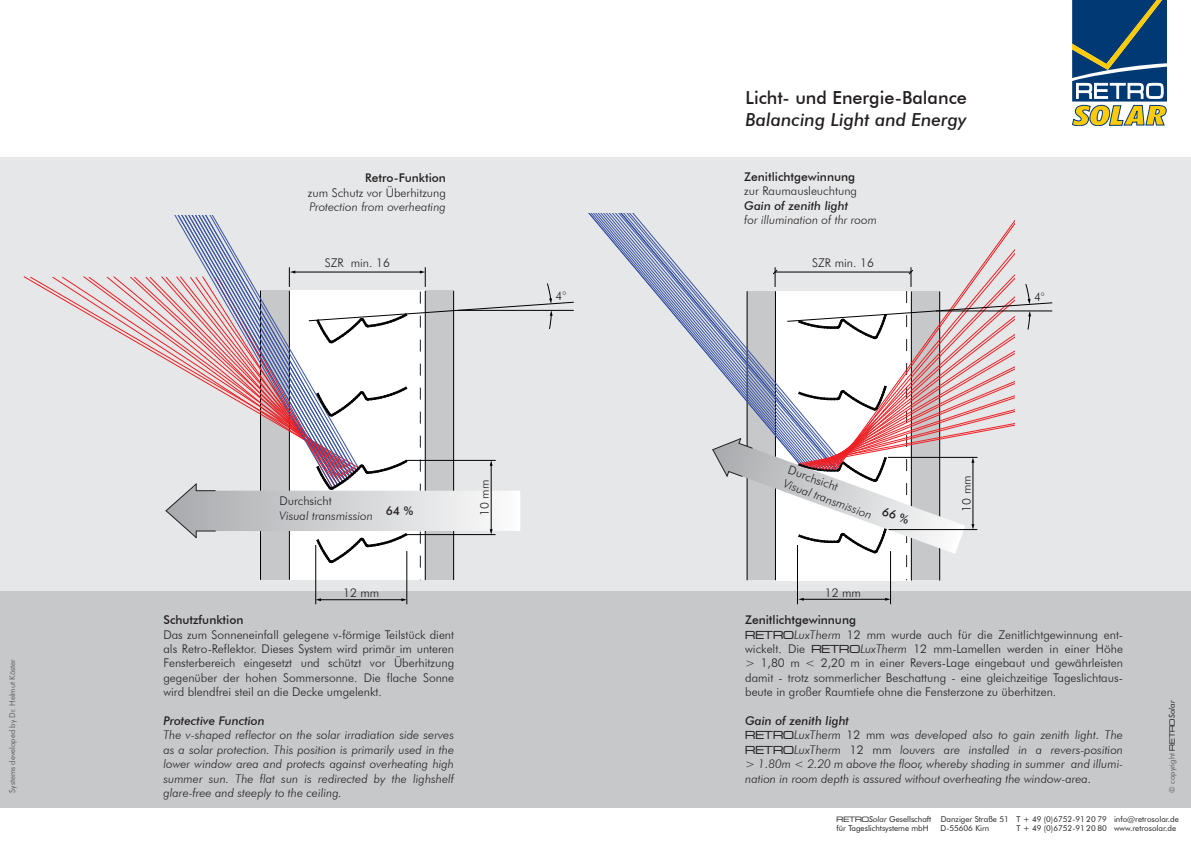
<style>
.page{position:relative;width:1191px;height:842px;background:#fff}
.page>*{position:absolute;margin:0;border:0;box-sizing:border-box;transform-origin:0 0}
.t1{font:500 18px "Futura BT";color:#231f20}
.t2{font:italic 500 18px "Futura BT";color:#231f20}
.t3{font:300 12px/14.4px "Futura BT";color:#231f20}
.t4{font:italic 300 12px/14.4px "Futura BT";color:#231f20}
.t5{font:500 12px "Futura BT";color:#231f20}
.t6{font:italic 500 12px "Futura BT";color:#231f20}
.t7{font:8px/9.6px "Futura BT";color:#231f20}
.t8{font:300 8px "Futura BT";color:#48484a}
.s1{font-weight:500}
.s2{font-family:"Microgramma D Medi Exte";font-weight:400}
.s3{font-style:italic}
.s4{font-family:"Microgramma D Medi Exte";font-weight:400;font-style:normal}
.s5{font-style:normal}
.s6{font-family:"Microgramma D Medi Exte";font-weight:400;color:#231f20}
.s7{font-weight:400;font-style:italic;color:#231f20}
.s8{font-family:"Microgramma D Medi Exte"}
</style>
<div class="page">
<div style="left:0;top:157px;width:1191px;height:651px;background:#e6e7e8"></div>
<div style="left:0;top:591px;width:1191px;height:217px;background:#c7c8ca"></div>
<hr style="left:320px;top:599px;width:82px;height:1px;background:#010101">
<svg style="left:401px;top:598px;width:5px;height:3px"></svg>
<svg style="left:316px;top:598px;width:5px;height:3px"></svg>
<hr style="left:315px;top:545px;width:1px;height:59px;background:#010101">
<hr style="left:406px;top:551px;width:1px;height:53px;background:#010101">
<hr style="left:797px;top:545px;width:1px;height:59px;background:#010101">
<hr style="left:890px;top:551px;width:1px;height:53px;background:#010101">
<svg style="left:29px;top:276px;width:131px;height:81px"></svg>
<svg style="left:589px;top:214px;width:122px;height:145px"></svg>
<svg style="left:980px;top:221px;width:34px;height:46px"></svg>
<hr style="left:802px;top:599px;width:84px;height:1px;background:#010101">
<svg style="left:160px;top:215px;width:414px;height:365px"></svg>
<svg style="left:1072px;top:0;width:95px;height:126px;background:#4a6c7b"></svg>
<svg style="left:711px;top:267px;width:341px;height:313px"></svg>
<p class="t8" style="left:7px;top:792px;width:135px;rotate:-90deg">Systems developed by Dr. Helmut Köster</p>
<p class="t5" style="left:365px;top:171px;width:82px">Retro-Funktion</p>
<p class="t3" style="left:308px;top:185px;width:140px">zum Schutz vor Überhitzung</p>
<p class="t4" style="left:309px;top:200px;width:138px">Protection from overheating</p>
<p class="t3" style="left:325px;top:255px;width:67px">SZR min. 16</p>
<p class="t3" style="left:555px;top:288px;width:12px">4°</p>
<p class="t3" style="left:279px;top:494px;width:54px">Durchsicht</p>
<p class="t4" style="left:279px;top:508px;width:95px">Visual transmission</p>
<p class="t5" style="left:386px;top:504px;width:29px">64 %</p>
<p class="t3" style="left:477px;top:516px;width:38px;rotate:-90deg">10 mm</p>
<p class="t3" style="left:343px;top:586px;width:38px">12 mm</p>
<p class="t5" style="left:163px;top:613px;width:82px">Schutzfunktion</p>
<p class="t3" style="left:163px;top:627px;width:292px;text-align:justify">Das zum Sonneneinfall gelegene v-förmige Teilstück dient als Retro-Reflektor. Dieses System wird primär im unteren Fensterbereich eingesetzt und schützt vor Überhitzung gegenüber der hohen Sommersonne. Die flache Sonne wird blendfrei steil an die Decke umgelenkt.</p>
<p class="t6" style="left:163px;top:713px;width:103px">Protective Function</p>
<p class="t4" style="left:163px;top:728px;width:292px;text-align:justify">The v-shaped reflector on the solar irradiation side serves as a solar protection. This position is primarily used in the lower window area and protects against overheating high summer sun. The flat sun is redirected by the lighshelf glare-free and steeply to the ceiling.</p>
<h1 class="t1" style="left:745px;top:87px;width:223px">Licht- und Energie-Balance</h1>
<h1 class="t2" style="left:745px;top:108px;width:222px">Balancing Light and Energy</h1>
<p class="t5" style="left:744px;top:169px;width:112px">Zenitlichtgewinnung</p>
<p class="t3" style="left:744px;top:184px;width:114px">zur Raumausleuchtung</p>
<p class="t6" style="left:744px;top:198px;width:105px">Gain of zenith light</p>
<p class="t4" style="left:744px;top:212px;width:134px">for illumination of thr room</p>
<p class="t3" style="left:812px;top:255px;width:63px">SZR min. 16</p>
<p class="t3" style="left:1034px;top:289px;width:12px">4°</p>
<p class="t3" style="left:791px;top:463px;width:54px;rotate:20deg">Durchsicht</p>
<p class="t4" style="left:786px;top:476px;width:95px;rotate:20deg">Visual transmission</p>
<p class="t3" style="left:825px;top:586px;width:38px">12 mm</p>
<p class="t3" style="left:959px;top:512px;width:38px;rotate:-90deg">10 mm</p>
<p class="t3" style="left:745px;top:613px;width:379px"><span class="s1">Zenitlichtgewinnung<br></span><span class="s2">RETRO</span><span class="s3">LuxTherm</span> 12 mm wurde auch für die Zenitlichtgewinnung ent&shy;wickelt. Die <span class="s2">RETRO</span><span class="s3">LuxTherm</span> 12 mm-Lamellen werden in einer Höhe &gt; 1,80 m &lt; 2,20 m in einer Revers-Lage eingebaut und gewährleisten damit - trotz sommerlicher Beschattung - eine gleichzeitige Tageslichtaus&shy;beute in großer Raumtiefe ohne die Fensterzone zu überhitzen.</p>
<p class="t4" style="left:745px;top:713px;width:379px"><span class="s1">Gain of zenith light<br></span><span class="s4">RETRO</span>LuxTherm <span class="s5">12 mm</span> was developed also to gain zenith light. The <span class="s4">RETRO</span>LuxTherm <span class="s5">12 mm</span> louvers are installed in a revers-position &gt; 1.80m &lt; 2.20 m above the floor, whereby shading in summer and illumi&shy;nation in room depth is assured without overheating the window-area.</p>
<p class="t8" style="left:1167px;top:793px;width:94px;rotate:-90deg">© copyright <span class="s6">RETRO</span><span class="s7">Solar</span></p>
<p class="t7" style="left:836px;top:814px;width:344px"><span class="s8">RETRO</span><span class="s3">Solar</span> Gesellschaft Danziger Straße 51 T + 49 (0)6752-91 20 79 info@retrosolar.de für Tageslichtsysteme mbH</p>
<p class="t7" style="left:940px;top:823px;width:50px">D-55606 Kirn</p>
<p class="t7" style="left:1016px;top:823px;width:161px">T + 49 (0)6752-91 20 80 www.retrosolar.de</p>
</div>
